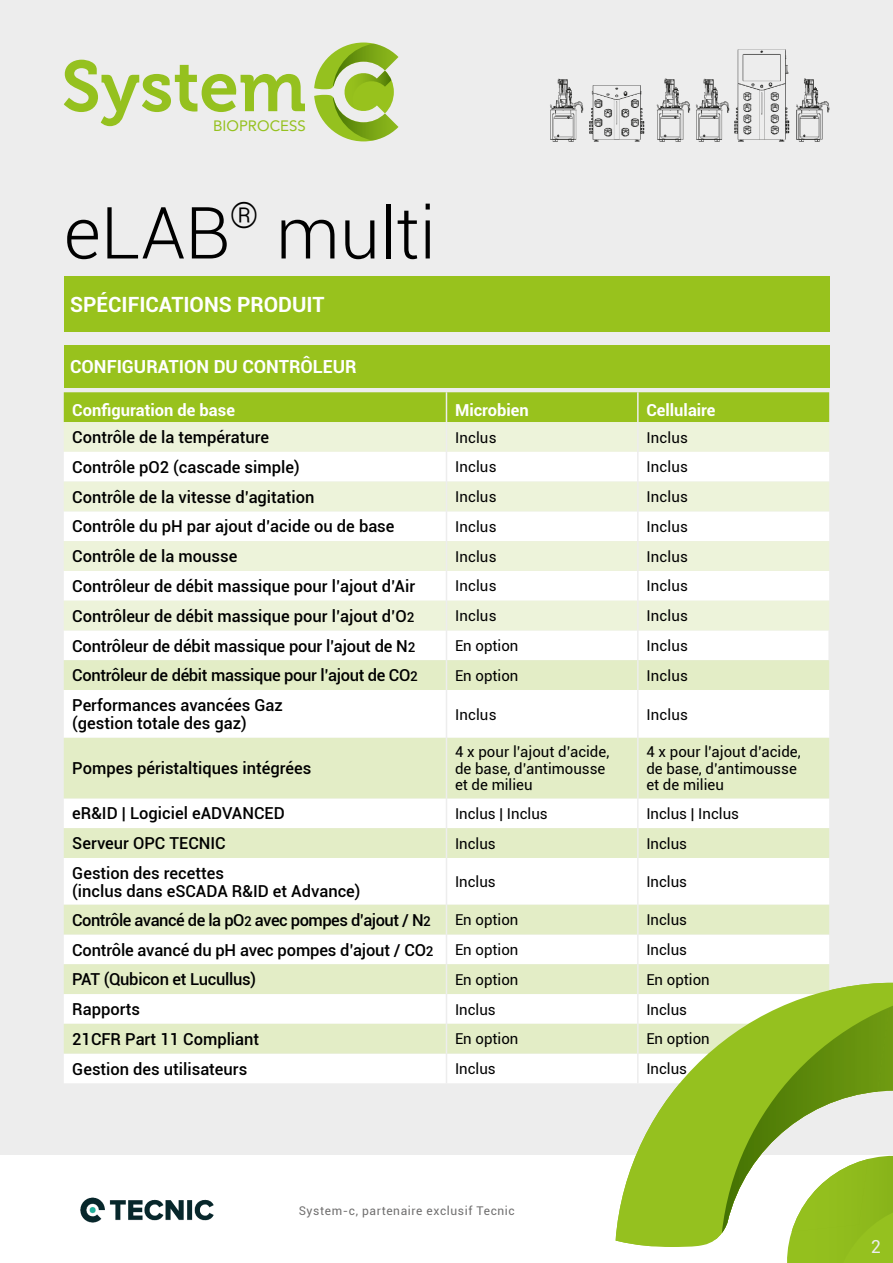
<style>
.page{position:relative;width:893px;height:1263px;background:#fff}
.page>*{position:absolute;margin:0;border:0;box-sizing:border-box;transform-origin:0 0}
._1-TitreProduit{font:300 72px "Roboto";color:#000}
._2-titreTabSpec{font:700 21px "Roboto";color:#fff}
._2-titreTabSpec-2{font:700 18px "Roboto";color:#fff}
.t1{font:18px "Roboto";color:#ededed}
._2-SsTitresTab{font:500 16.5px "Roboto";color:#000}
._2-SsTitresTab-2{font:500 16.5px "Roboto";letter-spacing:-.02em;color:#000}
._2-SsTitresTab-3{font:500 16.5px "Roboto";letter-spacing:-.03em;color:#000}
._2-SsTitresTab-4{font:700 16.5px "Roboto";color:#fff}
._2-TxtSpecTab{font:15px "Roboto";color:#000}
.t2{font:15px "Avenir";color:#95c11f}
.t3{font:12px "Roboto";letter-spacing:.05em;color:#706f6f}
.s1{font-size:13.5px}
</style>
<div class="page">
<div style="left:0;top:0;width:893px;height:1154px;background:#ededed"></div>
<svg style="left:64px;top:60px;width:241px;height:66px"></svg>
<svg style="left:314px;top:43px;width:84px;height:98px"></svg>
<img style="left:80px;top:1197px;width:134px;height:26px">
<div style="left:64px;top:276px;width:765px;height:56px;background:#98c21d"></div>
<svg style="left:64px;top:392px;width:765px;height:60px;background:#c2da7c"></svg>
<div style="left:64px;top:452px;width:765px;height:631px;background:#fff"></div>
<svg style="left:64px;top:482px;width:765px;height:148px;background:#f4f7e8"></svg>
<svg style="left:64px;top:660px;width:765px;height:393px;background:#f0f5e0"></svg>
<hr style="left:446px;top:392px;width:1px;height:30px;background:#ededed">
<hr style="left:446px;top:422px;width:1px;height:30px;background:#ededed">
<hr style="left:446px;top:452px;width:1px;height:30px;background:#ededed">
<svg style="left:446px;top:482px;width:1px;height:29px"></svg>
<hr style="left:446px;top:511px;width:1px;height:30px;background:#ededed">
<hr style="left:446px;top:571px;width:1px;height:30px;background:#ededed">
<hr style="left:446px;top:660px;width:1px;height:30px;background:#ededed">
<hr style="left:446px;top:690px;width:1px;height:48px;background:#ededed">
<hr style="left:446px;top:738px;width:1px;height:60px;background:#ededed">
<hr style="left:446px;top:798px;width:1px;height:30px;background:#ededed">
<hr style="left:446px;top:828px;width:1px;height:30px;background:#ededed">
<hr style="left:446px;top:858px;width:1px;height:47px;background:#ededed">
<svg style="left:446px;top:905px;width:1px;height:29px"></svg>
<hr style="left:446px;top:934px;width:1px;height:30px;background:#ededed">
<hr style="left:446px;top:964px;width:1px;height:30px;background:#ededed">
<hr style="left:446px;top:994px;width:1px;height:30px;background:#ededed">
<svg style="left:446px;top:1024px;width:1px;height:29px"></svg>
<hr style="left:446px;top:1053px;width:1px;height:30px;background:#ededed">
<hr style="left:637px;top:392px;width:2px;height:30px;background:#ededed">
<hr style="left:637px;top:422px;width:2px;height:30px;background:#ededed">
<hr style="left:637px;top:452px;width:2px;height:30px;background:#ededed">
<hr style="left:637px;top:482px;width:2px;height:29px;background:#ededed">
<hr style="left:637px;top:511px;width:2px;height:30px;background:#ededed">
<hr style="left:637px;top:571px;width:2px;height:30px;background:#ededed">
<hr style="left:637px;top:660px;width:2px;height:30px;background:#ededed">
<hr style="left:637px;top:690px;width:2px;height:48px;background:#ededed">
<hr style="left:637px;top:738px;width:2px;height:60px;background:#ededed">
<hr style="left:637px;top:798px;width:2px;height:30px;background:#ededed">
<hr style="left:637px;top:828px;width:2px;height:30px;background:#ededed">
<hr style="left:637px;top:858px;width:2px;height:47px;background:#ededed">
<hr style="left:637px;top:905px;width:2px;height:29px;background:#ededed">
<hr style="left:637px;top:934px;width:2px;height:30px;background:#ededed">
<hr style="left:637px;top:964px;width:2px;height:30px;background:#ededed">
<hr style="left:446px;top:630px;width:1px;height:30px;background:#ededed">
<hr style="left:637px;top:630px;width:2px;height:30px;background:#ededed">
<hr style="left:828px;top:630px;width:2px;height:30px;background:#ededed">
<hr style="left:446px;top:541px;width:1px;height:30px;background:#ededed">
<hr style="left:637px;top:541px;width:2px;height:30px;background:#ededed">
<svg style="left:446px;top:601px;width:1px;height:29px"></svg>
<hr style="left:637px;top:601px;width:2px;height:29px;background:#ededed">
<div style="left:64px;top:345px;width:765px;height:43px;background:#98c21d"></div>
<img style="left:550px;top:49px;width:280px;height:93px">
<svg style="left:615px;top:983px;width:278px;height:264px;background:#c2da81"></svg>
<svg style="left:722px;top:989px;width:171px;height:274px"></svg>
<p class="t2" style="left:213px;top:114px;width:94px">BIOPROCESS</p>
<p class="_1-TitreProduit" style="left:64px;top:183px;width:374px">eLAB<sup>®</sup> multi</p>
<p class="_2-titreTabSpec" style="left:70px;top:290px;width:256px">SPÉCIFICATIONS PRODUIT</p>
<p class="_2-titreTabSpec-2" style="left:70px;top:354px;width:288px">CONFIGURATION DU CONTRÔLEUR</p>
<p class="_2-SsTitresTab-4" style="left:72px;top:399px;width:164px">Configuration de base</p>
<p class="_2-SsTitresTab-4" style="left:455px;top:399px;width:75px">Microbien</p>
<p class="_2-SsTitresTab-4" style="left:646px;top:399px;width:71px">Cellulaire</p>
<p class="_2-SsTitresTab" style="left:72px;top:426px;width:198px">Contrôle de la température</p>
<p class="_2-TxtSpecTab" style="left:455px;top:427px;width:43px">Inclus</p>
<p class="_2-TxtSpecTab" style="left:646px;top:427px;width:43px">Inclus</p>
<p class="_2-SsTitresTab" style="left:72px;top:455px;width:229px">Contrôle pO2 (cascade simple)</p>
<p class="_2-TxtSpecTab" style="left:455px;top:456px;width:43px">Inclus</p>
<p class="_2-TxtSpecTab" style="left:646px;top:456px;width:43px">Inclus</p>
<p class="_2-SsTitresTab" style="left:72px;top:485px;width:244px">Contrôle de la vitesse d’agitation</p>
<p class="_2-TxtSpecTab" style="left:455px;top:486px;width:43px">Inclus</p>
<p class="_2-TxtSpecTab" style="left:646px;top:486px;width:43px">Inclus</p>
<p class="_2-SsTitresTab" style="left:72px;top:515px;width:324px">Contrôle du pH par ajout d’acide ou de base</p>
<p class="_2-TxtSpecTab" style="left:455px;top:516px;width:43px">Inclus</p>
<p class="_2-TxtSpecTab" style="left:646px;top:516px;width:43px">Inclus</p>
<p class="_2-SsTitresTab" style="left:72px;top:545px;width:167px">Contrôle de la mousse</p>
<p class="_2-TxtSpecTab" style="left:455px;top:546px;width:43px">Inclus</p>
<p class="_2-TxtSpecTab" style="left:646px;top:546px;width:43px">Inclus</p>
<p class="_2-SsTitresTab" style="left:72px;top:574px;width:344px">Contrôleur de débit massique pour l’ajout d’Air</p>
<p class="_2-TxtSpecTab" style="left:455px;top:575px;width:43px">Inclus</p>
<p class="_2-TxtSpecTab" style="left:646px;top:575px;width:43px">Inclus</p>
<p class="_2-SsTitresTab" style="left:72px;top:604px;width:344px">Contrôleur de débit massique pour l’ajout d’O<span class="s1">2</span></p>
<p class="_2-TxtSpecTab" style="left:455px;top:605px;width:43px">Inclus</p>
<p class="_2-TxtSpecTab" style="left:646px;top:605px;width:43px">Inclus</p>
<p class="_2-SsTitresTab" style="left:72px;top:634px;width:345px">Contrôleur de débit massique pour l’ajout de N<span class="s1">2</span></p>
<p class="_2-TxtSpecTab" style="left:455px;top:635px;width:65px">En option</p>
<p class="_2-TxtSpecTab" style="left:646px;top:635px;width:43px">Inclus</p>
<p class="_2-SsTitresTab-2" style="left:72px;top:664px;width:347px">Contrôleur de débit massique pour l’ajout de CO<span class="s1">2</span></p>
<p class="_2-TxtSpecTab" style="left:455px;top:665px;width:65px">En option</p>
<p class="_2-TxtSpecTab" style="left:646px;top:665px;width:43px">Inclus</p>
<p class="_2-SsTitresTab" style="left:72px;top:694px;width:212px">Performances avancées Gaz</p>
<p class="_2-SsTitresTab" style="left:72px;top:712px;width:176px">(gestion totale des gaz)</p>
<p class="_2-TxtSpecTab" style="left:455px;top:704px;width:43px">Inclus</p>
<p class="_2-TxtSpecTab" style="left:646px;top:704px;width:43px">Inclus</p>
<p class="_2-SsTitresTab" style="left:72px;top:757px;width:240px">Pompes péristaltiques intégrées</p>
<p class="_2-TxtSpecTab" style="left:455px;top:741px;width:156px">4 x pour l’ajout d’acide,</p>
<p class="_2-TxtSpecTab" style="left:455px;top:758px;width:152px">de base, d’antimousse</p>
<p class="_2-TxtSpecTab" style="left:455px;top:774px;width:79px">et de milieu</p>
<p class="_2-TxtSpecTab" style="left:646px;top:741px;width:156px">4 x pour l’ajout d’acide,</p>
<p class="_2-TxtSpecTab" style="left:646px;top:758px;width:152px">de base, d’antimousse</p>
<p class="_2-TxtSpecTab" style="left:646px;top:774px;width:79px">et de milieu</p>
<p class="_2-SsTitresTab" style="left:72px;top:802px;width:214px">eR&amp;ID | Logiciel eADVANCED</p>
<p class="_2-TxtSpecTab" style="left:455px;top:803px;width:94px">Inclus | Inclus</p>
<p class="_2-TxtSpecTab" style="left:646px;top:803px;width:94px">Inclus | Inclus</p>
<p class="_2-SsTitresTab" style="left:72px;top:832px;width:155px">Serveur OPC TECNIC</p>
<p class="_2-TxtSpecTab" style="left:455px;top:833px;width:42px">Inclus</p>
<p class="_2-TxtSpecTab" style="left:646px;top:833px;width:42px">Inclus</p>
<p class="_2-SsTitresTab" style="left:72px;top:861px;width:153px">Gestion des recettes</p>
<p class="_2-SsTitresTab" style="left:72px;top:879px;width:290px">(inclus dans eSCADA R&amp;ID et Advance)</p>
<p class="_2-TxtSpecTab" style="left:455px;top:871px;width:42px">Inclus</p>
<p class="_2-TxtSpecTab" style="left:646px;top:871px;width:42px">Inclus</p>
<p class="_2-SsTitresTab-3" style="left:72px;top:908px;width:360px">Contrôle avancé de la pO<span class="s1">2</span> avec pompes d’ajout / N<span class="s1">2</span></p>
<p class="_2-TxtSpecTab" style="left:455px;top:909px;width:65px">En option</p>
<p class="_2-TxtSpecTab" style="left:646px;top:909px;width:42px">Inclus</p>
<p class="_2-SsTitresTab" style="left:72px;top:938px;width:363px">Contrôle avancé du pH avec pompes d’ajout / CO<span class="s1">2</span></p>
<p class="_2-TxtSpecTab" style="left:455px;top:939px;width:65px">En option</p>
<p class="_2-TxtSpecTab" style="left:646px;top:939px;width:42px">Inclus</p>
<p class="_2-SsTitresTab-2" style="left:72px;top:968px;width:185px">PAT (Qubicon et Lucullus)</p>
<p class="_2-TxtSpecTab" style="left:455px;top:969px;width:65px">En option</p>
<p class="_2-TxtSpecTab" style="left:646px;top:969px;width:65px">En option</p>
<p class="_2-SsTitresTab" style="left:72px;top:997px;width:69px">Rapports</p>
<p class="_2-TxtSpecTab" style="left:455px;top:999px;width:42px">Inclus</p>
<p class="_2-TxtSpecTab" style="left:646px;top:999px;width:42px">Inclus</p>
<p class="_2-SsTitresTab" style="left:72px;top:1027px;width:188px">21CFR Part 11 Compliant</p>
<p class="_2-TxtSpecTab" style="left:455px;top:1028px;width:65px">En option</p>
<p class="_2-TxtSpecTab" style="left:646px;top:1028px;width:65px">En option</p>
<p class="_2-SsTitresTab" style="left:72px;top:1057px;width:176px">Gestion des utilisateurs</p>
<p class="_2-TxtSpecTab" style="left:455px;top:1058px;width:42px">Inclus</p>
<p class="_2-TxtSpecTab" style="left:646px;top:1058px;width:42px">Inclus</p>
<p class="t3" style="left:299px;top:1202px;width:218px">System-c, partenaire exclusif Tecnic</p>
<p class="t1" style="left:871px;top:1234px;width:12px">2</p>
</div>
